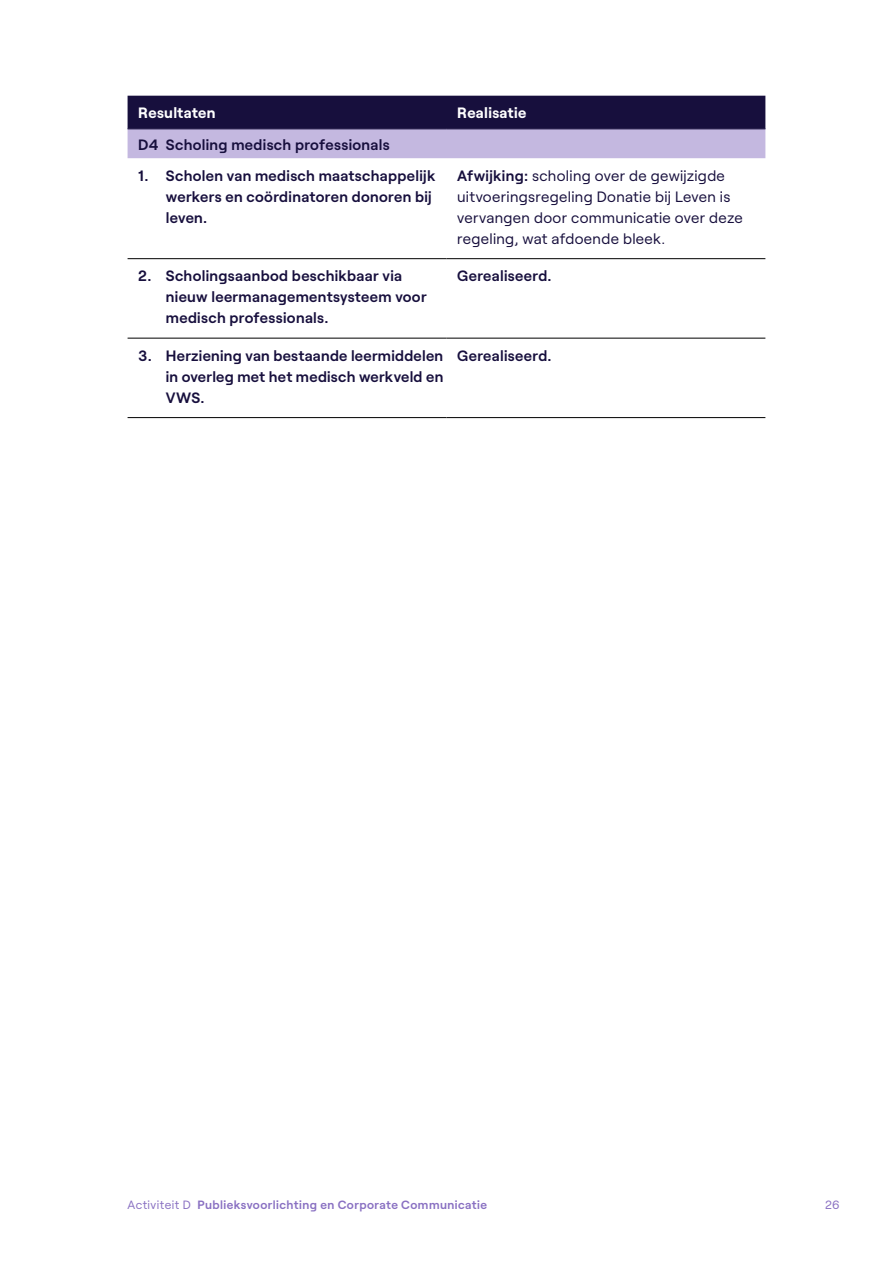
<style>
.page{position:relative;width:893px;height:1263px;background:#fff}
.page>*{position:absolute;margin:0;border:0;box-sizing:border-box;transform-origin:0 0}
.t1{font:600 15px/21px "Roobert";letter-spacing:.02em;color:#170f3d}
.t2{font:15px/21px "Roobert";letter-spacing:.02em;color:#170f3d}
.t3{font:700 15px "Roobert";letter-spacing:.02em;color:#fff}
.t4{font:600 12px "Roobert";letter-spacing:.04em;color:#8970c2}
.t5{font:12px "Roobert";color:#8970c2}
.s1{font-weight:600}
.s2{font-weight:400}
</style>
<div class="page">
<svg style="left:128px;top:96px;width:637px;height:62px;background:#685e89"></svg>
<hr style="left:446px;top:128px;width:319px;height:1px;background:#170f3d">
<hr style="left:128px;top:258px;width:318px;height:1px;background:#000">
<hr style="left:446px;top:258px;width:319px;height:1px;background:#000">
<hr style="left:128px;top:338px;width:318px;height:1px;background:#000">
<hr style="left:446px;top:338px;width:319px;height:1px;background:#000">
<hr style="left:128px;top:417px;width:318px;height:1px;background:#000">
<hr style="left:446px;top:417px;width:319px;height:1px;background:#000">
<hr style="left:128px;top:128px;width:318px;height:1px;background:#170f3d">
<p class="t3" style="left:138px;top:101px;width:79px">Resultaten</p>
<p class="t3" style="left:457px;top:101px;width:71px">Realisatie</p>
<p class="t1" style="left:138px;top:133px;width:253px">D4 Scholing medisch professionals</p>
<p class="t1" style="left:166px;top:164px;width:271px;text-indent:-28px">1. Scholen van medisch maatschappelijk werkers en coördinatoren donoren bij leven.</p>
<p class="t2" style="left:457px;top:164px;width:287px"><span class="s1">Afwijking:</span> scholing over de gewijzigde uitvoeringsregeling Donatie bij Leven is vervangen door communicatie over deze regeling, wat afdoende bleek.</p>
<p class="t1" style="left:166px;top:264px;width:262px;text-indent:-28px">2. Scholingsaanbod beschikbaar via nieuw leermanagementsysteem voor medisch professionals.</p>
<p class="t1" style="left:457px;top:264px;width:96px">Gerealiseerd.</p>
<p class="t1" style="left:166px;top:344px;width:279px;text-align:justify;text-indent:-28px">3. Herziening van bestaande leermiddelen in overleg met het medisch werkveld en VWS.</p>
<p class="t1" style="left:457px;top:344px;width:96px">Gerealiseerd.</p>
<p class="t4" style="left:128px;top:1195px;width:361px"><span class="s2">Activiteit D</span> Publieksvoorlichting en Corporate Communicatie</p>
<p class="t5" style="left:825px;top:1195px;width:16px">26</p>
</div>
